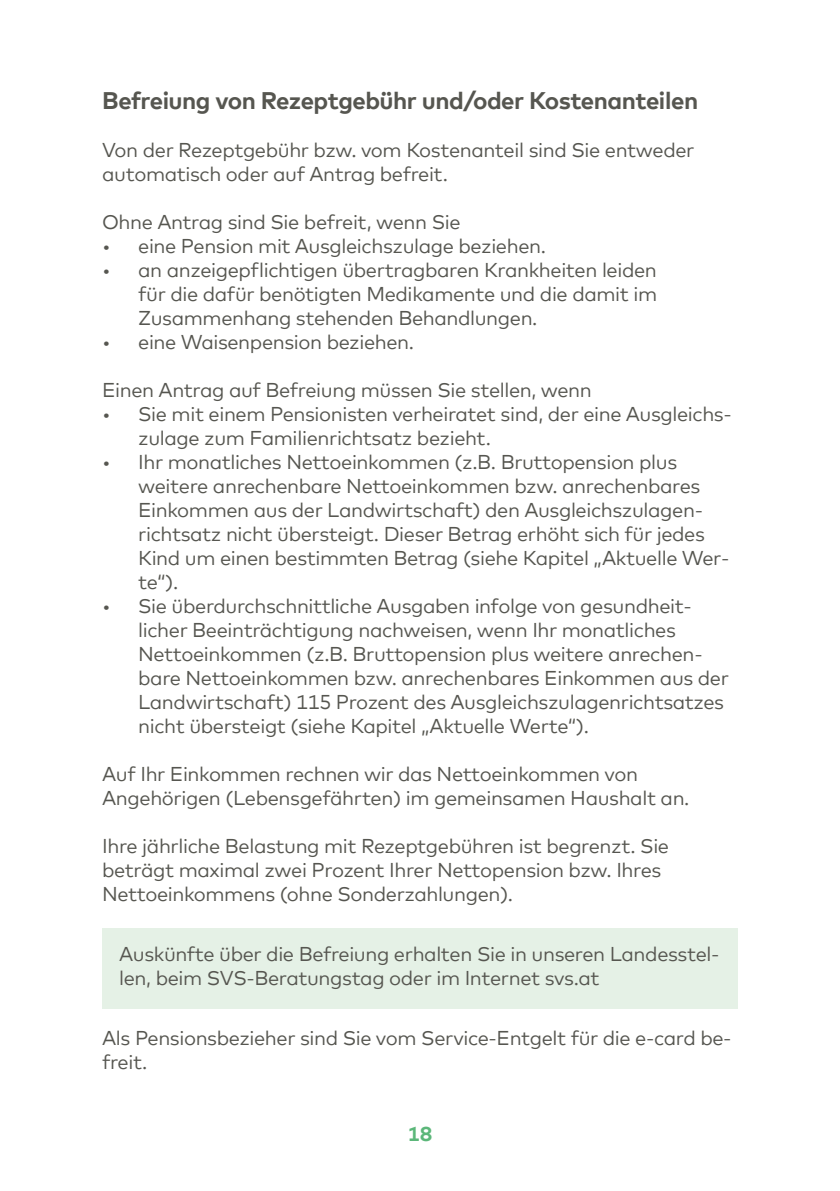
<style>
.page{position:relative;width:840px;height:1191px;background:#fff}
.page>*{position:absolute;margin:0;border:0;box-sizing:border-box;transform-origin:0 0}
.t1{font:700 24px "Mark Offc Pro";letter-spacing:-.02em;color:#565650}
.t2{font:20px/24px "Mark Offc Pro";letter-spacing:-.02em;color:#565650}
.t3{font:700 20px "Mark Offc Pro";color:#5cb77a}
</style>
<div class="page">
<div style="left:102px;top:927px;width:635px;height:81px;background:#e5f1e6"></div>
<p class="t1" style="left:102px;top:82px;width:597px">Befreiung von Rezeptgebühr und/oder Kostenanteilen</p>
<p class="t2" style="left:102px;top:136px;width:593px">Von der Rezeptgebühr bzw. vom Kostenanteil sind Sie entweder automatisch oder auf Antrag befreit.</p>
<p class="t2" style="left:102px;top:208px;width:360px">Ohne Antrag sind Sie befreit, wenn Sie</p>
<p class="t2" style="left:102px;top:232px;width:445px">• eine Pension mit Ausgleichszulage beziehen.</p>
<p class="t2" style="left:138px;top:256px;width:520px;text-align:justify;text-indent:-36px">• an anzeigepflichtigen übertragbaren Krankheiten leiden für die dafür benötigten Medikamente und die damit im Zusammenhang stehenden Behandlungen.</p>
<p class="t2" style="left:102px;top:328px;width:313px">• eine Waisenpension beziehen.</p>
<p class="t2" style="left:102px;top:376px;width:491px">Einen Antrag auf Befreiung müssen Sie stellen, wenn</p>
<p class="t2" style="left:138px;top:400px;width:594px;text-indent:-36px">• Sie mit einem Pensionisten verheiratet sind, der eine Ausgleichs&shy;zulage zum Familienrichtsatz bezieht.</p>
<p class="t2" style="left:138px;top:448px;width:592px;text-indent:-36px">• Ihr monatliches Nettoeinkommen (z.B. Bruttopension plus weitere anrechenbare Nettoeinkommen bzw. anrechenbares Einkommen aus der Landwirtschaft) den Ausgleichszulagen&shy;richtsatz nicht übersteigt. Dieser Betrag erhöht sich für jedes Kind um einen bestimmten Betrag (siehe Kapitel „Aktuelle Wer&shy;te“).</p>
<p class="t2" style="left:138px;top:592px;width:592px;text-indent:-36px">• Sie überdurchschnittliche Ausgaben infolge von gesundheit&shy;licher Beeinträchtigung nachweisen, wenn Ihr monatliches Nettoeinkommen (z.B. Bruttopension plus weitere anrechen&shy;bare Nettoeinkommen bzw. anrechenbares Einkommen aus der Landwirtschaft) 115 Prozent des Ausgleichszulagenrichtsatzes nicht übersteigt (siehe Kapitel „Aktuelle Werte“).</p>
<p class="t2" style="left:102px;top:760px;width:588px">Auf Ihr Einkommen rechnen wir das Nettoeinkommen von<br>Angehörigen (Lebensgefährten) im gemeinsamen Haushalt an.</p>
<p class="t2" style="left:102px;top:832px;width:568px">Ihre jährliche Belastung mit Rezeptgebühren ist begrenzt. Sie beträgt maximal zwei Prozent Ihrer Nettopension bzw. Ihres<br>Nettoeinkommens (ohne Sonderzahlungen).</p>
<p class="t2" style="left:119px;top:940px;width:601px">Auskünfte über die Befreiung erhalten Sie in unseren Landesstel&shy;len, beim SVS-Beratungstag oder im Internet svs.at</p>
<p class="t2" style="left:102px;top:1024px;width:630px">Als Pensionsbezieher sind Sie vom Service-Entgelt für die e-card be&shy;freit.</p>
<p class="t3" style="left:407px;top:1119px;width:26px">18</p>
</div>
